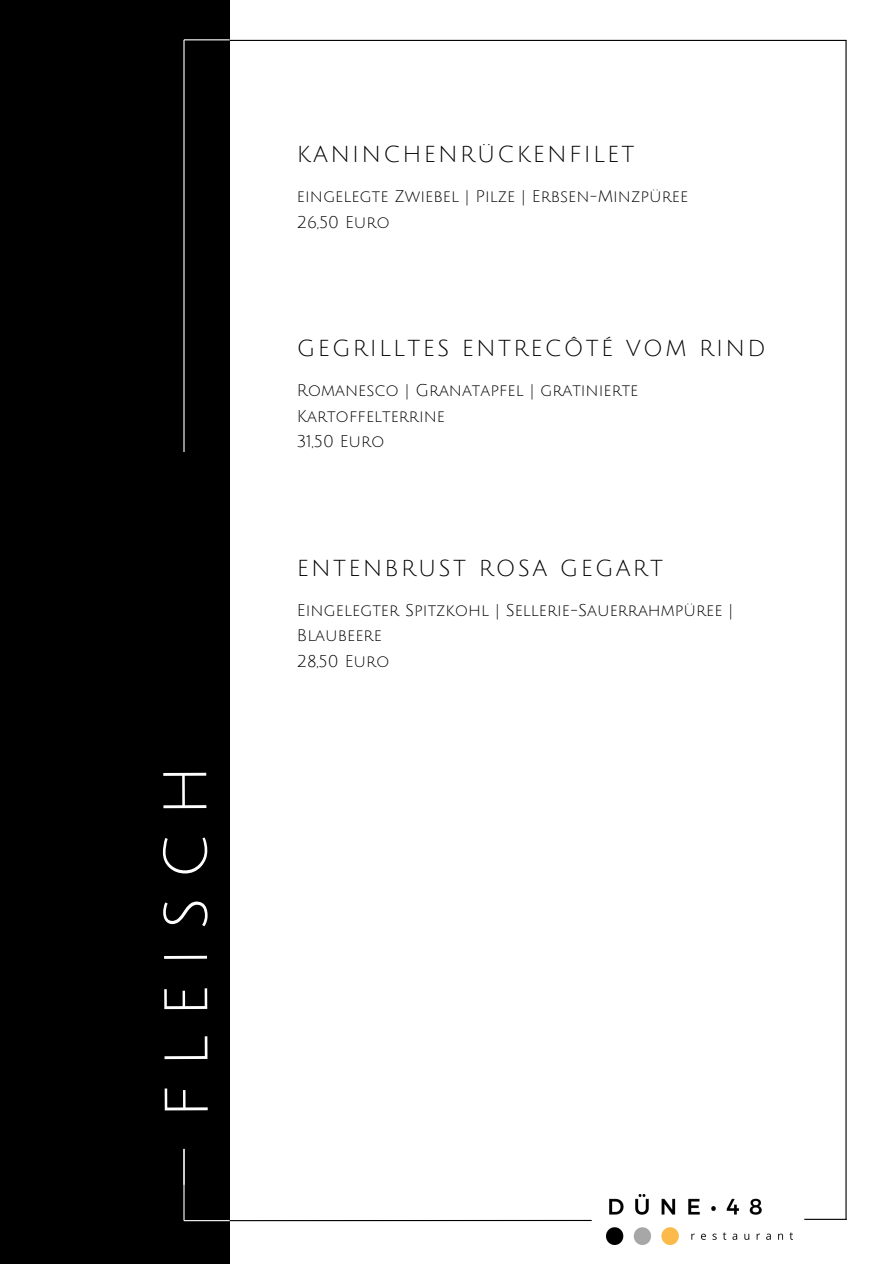
<style>
.page{position:relative;width:894px;height:1264px;background:#fff}
.page>*{position:absolute;margin:0;border:0;box-sizing:border-box;transform-origin:0 0}
.t1{font:60px "Julius Sans One";letter-spacing:.295em;color:#fff}
.t2{font:22.5px "Julius Sans One";letter-spacing:.1em;color:#000}
.t3{font:16.5px/25.7px "Julius Sans One";color:#000}
</style>
<div class="page">
<hr style="left:845px;top:40px;width:1px;height:1179px;background:#000">
<div style="left:0;top:0;width:229px;height:1263px;background:#000"></div>
<hr style="left:229px;top:1219px;width:362px;height:2px;background:#000">
<hr style="left:229px;top:40px;width:617px;height:1px;background:#000">
<hr style="left:183px;top:40px;width:1px;height:1144px;background:#fff">
<img style="left:606px;top:1194px;width:186px;height:50px">
<div style="left:0;top:452px;width:229px;height:696px;background:#000"></div>
<hr style="left:183px;top:1148px;width:1px;height:72px;background:#fff">
<hr style="left:804px;top:1218px;width:42px;height:1px;background:#000">
<hr style="left:184px;top:1219px;width:45px;height:2px;background:#fff">
<hr style="left:184px;top:39px;width:45px;height:1px;background:#fff">
<p class="t1" style="left:155px;top:1118px;width:355px;rotate:-90deg">FLEISCH</p>
<h2 class="t2" style="left:297px;top:143px;width:339px">KANINCHENRÜCKENFILET</h2>
<p class="t3" style="left:297px;top:184px;width:392px">eingelegte Zwiebel | Pilze | Erbsen-Minzpüree<br>26,50 Euro</p>
<h2 class="t2" style="left:297px;top:336px;width:470px">GEGRILLTES ENTRECÔTÉ VOM RIND</h2>
<p class="t3" style="left:297px;top:378px;width:343px">Romanesco | Granatapfel | gratinierte<br>Kartoffelterrine<br>31,50 Euro</p>
<h2 class="t2" style="left:297px;top:556px;width:367px">ENTENBRUST ROSA GEGART</h2>
<p class="t3" style="left:297px;top:597px;width:437px">Eingelegter Spitzkohl | Sellerie-Sauerrahmpüree |<br>Blaubeere<br>28,50 Euro</p>
</div>
